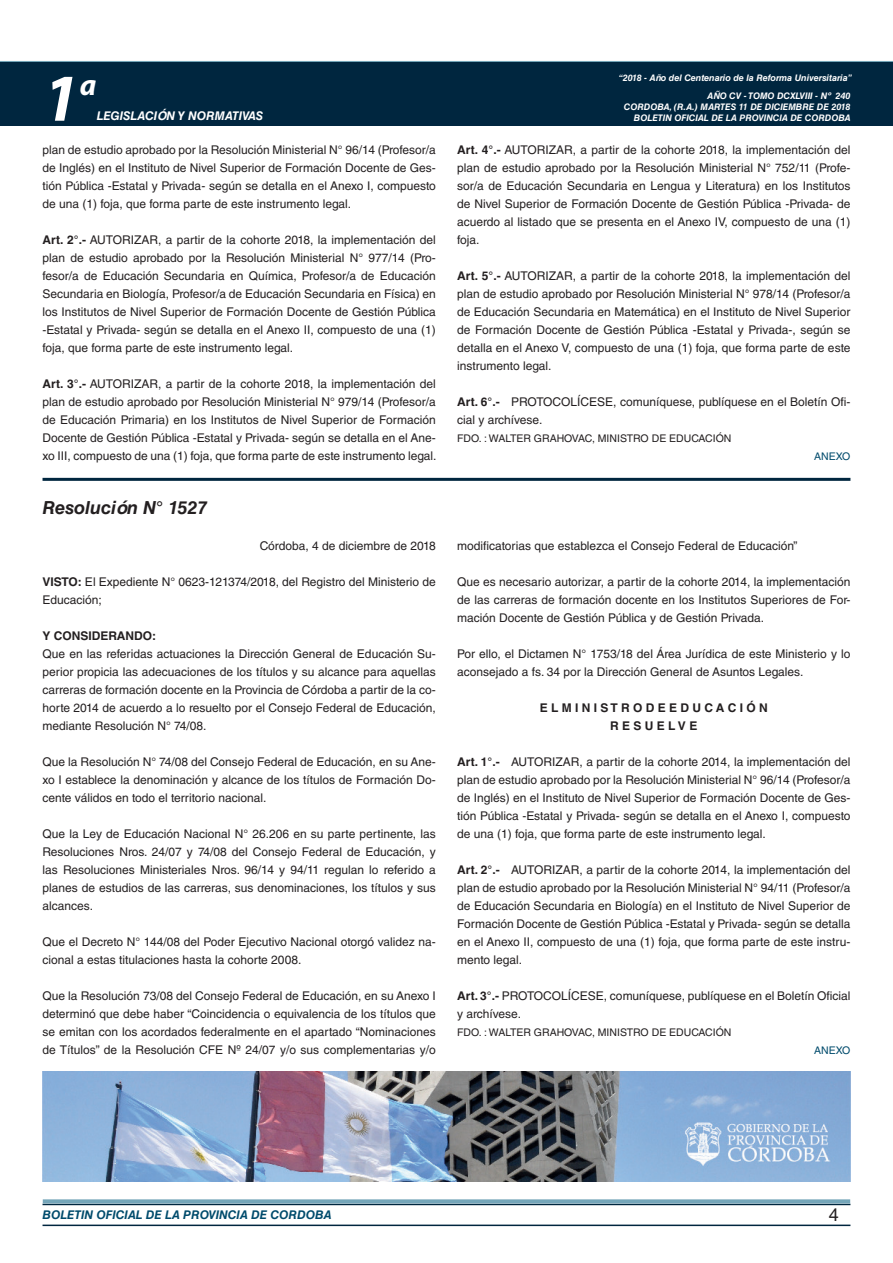
<style>
.page{position:relative;width:893px;height:1263px;background:#fff}
.page>*{position:absolute;margin:0;border:0;box-sizing:border-box;transform-origin:0 0}
.t1{font:italic 700 67.5px "Myriad Pro";color:#fff}
.t2{font:italic 700 30px "Myriad Pro";color:#fff}
.DOC__N{font:italic 700 18px "Helvetica LT Std";color:#231f20}
.t3{font:18px "Helvetica LT Std";color:#231f20}
.TEXTO_BASE{font:12px/18px "Helvetica LT Std";color:#231f20;text-align:justify}
.t4{font:italic 700 12px "Helvetica LT Std";color:#004b6c}
.RESUELVE{font:700 12px "Helvetica LT Std";color:#231f20}
.FECHA{font:12px "Helvetica LT Std";color:#231f20}
.t5{font:italic 700 12px "Helvetica LT Std";color:#fff}
.TEXTO_BASE-2{font:700 12px "Helvetica LT Std";color:#231f20}
.FIRMA{font:10.5px "Helvetica LT Std";color:#231f20}
.ANEXO{font:10.5px "Helvetica LT Std";color:#004b6c}
.t6{font:italic 700 9px/10.8px "Helvetica LT Std";color:#fff;text-align:right}
.s1{font-weight:700}
</style>
<div class="page">
<div style="left:0;top:61px;width:893px;height:6px;background:#73a5b8"></div>
<div style="left:0;top:62px;width:893px;height:64px;background:#00263f"></div>
<hr style="left:43px;top:1224px;width:807px;height:2px;background:#00263f">
<div style="left:42px;top:1198px;width:809px;height:8px;background:#fff;opacity:.75"></div>
<hr style="left:43px;top:478px;width:807px;height:3px;background:#00263f">
<img style="left:43px;top:1072px;width:807px;height:109px">
<h1 class="t1" style="left:43px;top:54px;width:38px">1</h1>
<h2 class="t2" style="left:80px;top:66px;width:18px">a</h2>
<p class="t5" style="left:97px;top:109px;width:168px">LEGISLACIÓN Y NORMATIVAS</p>
<p class="TEXTO_BASE" style="left:43px;top:141px;width:395px">plan de estudio aprobado por la Resolución Ministerial N° 96/14 (Profesor/a de Inglés) en el Instituto de Nivel Superior de Formación Docente de Ges&shy;tión Pública -Estatal y Privada- según se detalla en el Anexo I, compuesto de una (1) foja, que forma parte de este instrumento legal.</p>
<p class="TEXTO_BASE" style="left:43px;top:231px;width:395px"><span class="s1">Art. 2°.-</span> AUTORIZAR, a partir de la cohorte 2018, la implementación del plan de estudio aprobado por la Resolución Ministerial N° 977/14 (Pro&shy;fesor/a de Educación Secundaria en Química, Profesor/a de Educación Secundaria en Biología, Profesor/a de Educación Secundaria en Física) en los Institutos de Nivel Superior de Formación Docente de Gestión Pública -Estatal y Privada- según se detalla en el Anexo II, compuesto de una (1) foja, que forma parte de este instrumento legal.</p>
<p class="TEXTO_BASE" style="left:43px;top:375px;width:396px"><span class="s1">Art. 3°.-</span> AUTORIZAR, a partir de la cohorte 2018, la implementación del plan de estudio aprobado por Resolución Ministerial N° 979/14 (Profesor/a de Educación Primaria) en los Institutos de Nivel Superior de Formación Docente de Gestión Pública -Estatal y Privada- según se detalla en el Ane&shy;xo III, compuesto de una (1) foja, que forma parte de este instrumento legal.</p>
<p class="DOC__N" style="left:43px;top:496px;width:166px">Resolución N° 1527</p>
<p class="FECHA" style="left:260px;top:539px;width:178px">Córdoba, 4 de diciembre de 2018</p>
<p class="TEXTO_BASE" style="left:43px;top:573px;width:395px"><span class="s1">VISTO:</span> El Expediente N° 0623-121374/2018, del Registro del Ministerio de<br>Educación;</p>
<p class="TEXTO_BASE-2" style="left:43px;top:628px;width:115px">Y CONSIDERANDO:</p>
<p class="TEXTO_BASE" style="left:43px;top:645px;width:395px">Que en las referidas actuaciones la Dirección General de Educación Su&shy;perior propicia las adecuaciones de los títulos y su alcance para aquellas carreras de formación docente en la Provincia de Córdoba a partir de la co&shy;horte 2014 de acuerdo a lo resuelto por el Consejo Federal de Educación, mediante Resolución N° 74/08.</p>
<p class="TEXTO_BASE" style="left:43px;top:753px;width:395px">Que la Resolución N° 74/08 del Consejo Federal de Educación, en su Ane&shy;xo I establece la denominación y alcance de los títulos de Formación Do&shy;cente válidos en todo el territorio nacional.</p>
<p class="TEXTO_BASE" style="left:43px;top:825px;width:395px">Que la Ley de Educación Nacional N° 26.206 en su parte pertinente, las Resoluciones Nros. 24/07 y 74/08 del Consejo Federal de Educación, y las Resoluciones Ministeriales Nros. 96/14 y 94/11 regulan lo referido a planes de estudios de las carreras, sus denominaciones, los títulos y sus alcances.</p>
<p class="TEXTO_BASE" style="left:43px;top:933px;width:395px">Que el Decreto N° 144/08 del Poder Ejecutivo Nacional otorgó validez na&shy;cional a estas titulaciones hasta la cohorte 2008.</p>
<p class="TEXTO_BASE" style="left:43px;top:987px;width:395px">Que la Resolución 73/08 del Consejo Federal de Educación, en su Anexo I determinó que debe haber “Coincidencia o equivalencia de los títulos que se emitan con los acordados federalmente en el apartado “Nominaciones de Títulos” de la Resolución CFE Nº 24/07 y/o sus complementarias y/o</p>
<p class="t6" style="left:619px;top:72px;width:235px">“2018 - Año del Centenario de la Reforma Universitaria”</p>
<p class="t6" style="left:624px;top:91px;width:228px">AÑO CV - TOMO DCXLVIII - Nº 240<br>CORDOBA, (R.A.) MARTES 11 DE DICIEMBRE DE 2018<br>BOLETIN OFICIAL DE LA PROVINCIA DE CORDOBA</p>
<p class="TEXTO_BASE" style="left:457px;top:141px;width:395px"><span class="s1">Art. 4°.-</span> AUTORIZAR, a partir de la cohorte 2018, la implementación del plan de estudio aprobado por la Resolución Ministerial N° 752/11 (Profe&shy;sor/a de Educación Secundaria en Lengua y Literatura) en los Institutos de Nivel Superior de Formación Docente de Gestión Pública -Privada- de acuerdo al listado que se presenta en el Anexo IV, compuesto de una (1) foja.</p>
<p class="TEXTO_BASE" style="left:457px;top:267px;width:395px"><span class="s1">Art. 5°.-</span> AUTORIZAR, a partir de la cohorte 2018, la implementación del plan de estudio aprobado por Resolución Ministerial N° 978/14 (Profesor/a de Educación Secundaria en Matemática) en el Instituto de Nivel Superior de Formación Docente de Gestión Pública -Estatal y Privada-, según se detalla en el Anexo V, compuesto de una (1) foja, que forma parte de este instrumento legal.</p>
<p class="TEXTO_BASE" style="left:457px;top:393px;width:395px"><span class="s1">Art. 6°.-</span> PROTOCOLÍCESE, comuníquese, publíquese en el Boletín Ofi&shy;cial y archívese.</p>
<p class="FIRMA" style="left:457px;top:432px;width:276px">FDO. : WALTER GRAHOVAC, MINISTRO DE EDUCACIÓN</p>
<p class="ANEXO" style="left:814px;top:450px;width:38px">ANEXO</p>
<p class="TEXTO_BASE" style="left:457px;top:537px;width:342px">modificatorias que establezca el Consejo Federal de Educación”</p>
<p class="TEXTO_BASE" style="left:457px;top:573px;width:395px">Que es necesario autorizar, a partir de la cohorte 2014, la implementación de las carreras de formación docente en los Institutos Superiores de For&shy;mación Docente de Gestión Pública y de Gestión Privada.</p>
<p class="TEXTO_BASE" style="left:457px;top:645px;width:395px">Por ello, el Dictamen N° 1753/18 del Área Jurídica de este Ministerio y lo aconsejado a fs. 34 por la Dirección General de Asuntos Legales.</p>
<p class="RESUELVE" style="left:540px;top:700px;width:230px">E L M I N I S T R O D E E D U C A C I Ó N</p>
<p class="RESUELVE" style="left:610px;top:718px;width:89px">R E S U E L V E</p>
<p class="TEXTO_BASE" style="left:457px;top:753px;width:395px"><span class="s1">Art. 1°.-</span> AUTORIZAR, a partir de la cohorte 2014, la implementación del plan de estudio aprobado por la Resolución Ministerial N° 96/14 (Profesor/a de Inglés) en el Instituto de Nivel Superior de Formación Docente de Ges&shy;tión Pública -Estatal y Privada- según se detalla en el Anexo I, compuesto de una (1) foja, que forma parte de este instrumento legal.</p>
<p class="TEXTO_BASE" style="left:457px;top:861px;width:395px"><span class="s1">Art. 2°.-</span> AUTORIZAR, a partir de la cohorte 2014, la implementación del plan de estudio aprobado por la Resolución Ministerial N° 94/11 (Profesor/a de Educación Secundaria en Biología) en el Instituto de Nivel Superior de Formación Docente de Gestión Pública -Estatal y Privada- según se detalla en el Anexo II, compuesto de una (1) foja, que forma parte de este instru&shy;mento legal.</p>
<p class="TEXTO_BASE" style="left:457px;top:987px;width:395px"><span class="s1">Art. 3°.-</span> PROTOCOLÍCESE, comuníquese, publíquese en el Boletín Oficial y archívese.</p>
<p class="FIRMA" style="left:457px;top:1026px;width:276px">FDO. : WALTER GRAHOVAC, MINISTRO DE EDUCACIÓN</p>
<p class="ANEXO" style="left:814px;top:1044px;width:38px">ANEXO</p>
<p class="t4" style="left:43px;top:1208px;width:290px">BOLETIN OFICIAL DE LA PROVINCIA DE CORDOBA</p>
<h3 class="t3" style="left:829px;top:1204px;width:12px">4</h3>
</div>
